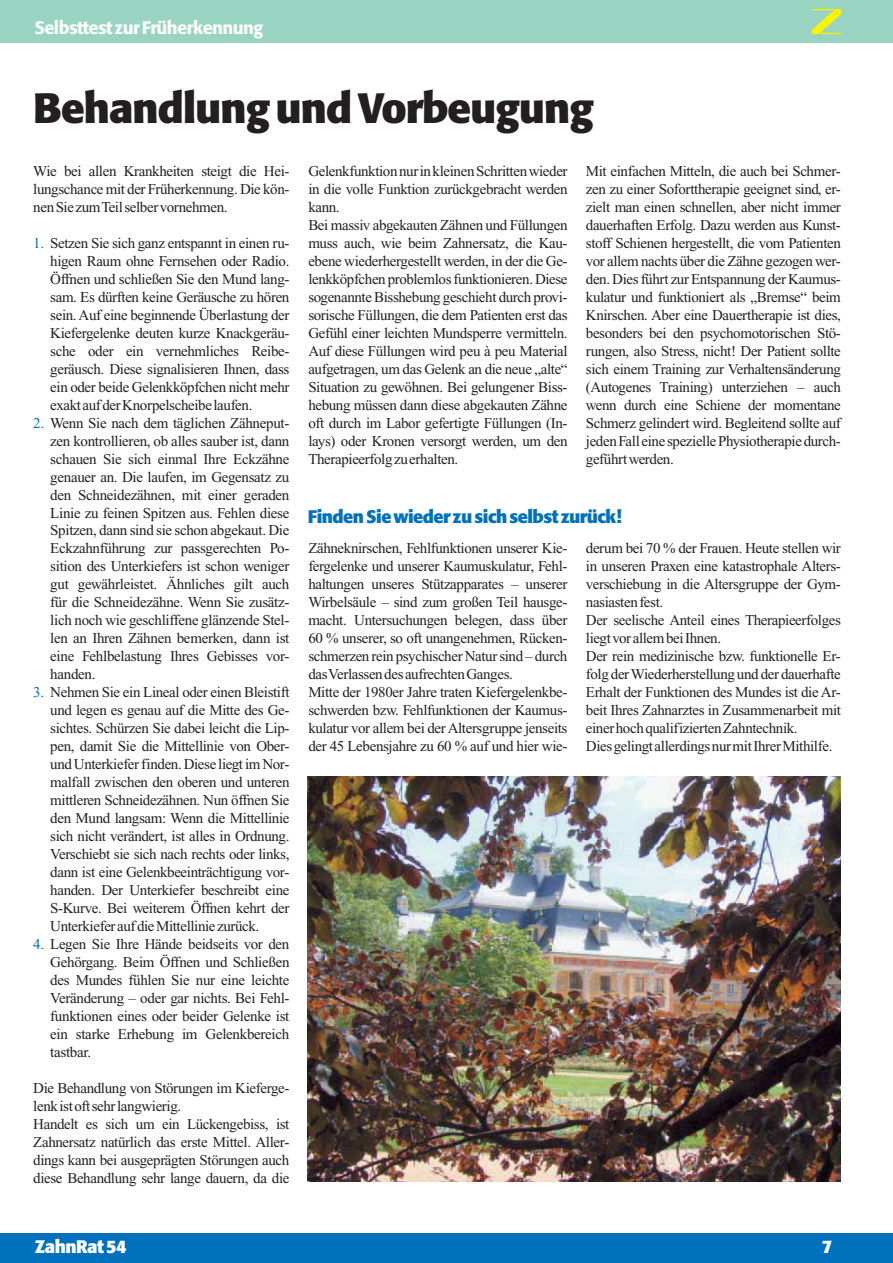
<style>
.page{position:relative;width:893px;height:1263px;background:#fff}
.page>*{position:absolute;margin:0;border:0;box-sizing:border-box;transform-origin:0 0}
.t1{font:700 42px "Formata";letter-spacing:-.025em;color:#231f20}
.t2{font:700 18px "Formata";letter-spacing:-.03em;color:#0071bc}
.t3{font:500 18px "Formata";letter-spacing:-.03em;color:#fff}
.t4{font:700 18px "Formata";letter-spacing:-.03em;color:#fff}
.t5{font:15px/18px "Times New Roman";letter-spacing:-.025em;color:#231f20;text-align:justify}
.s1{color:#0071bc}
</style>
<div class="page">
<div style="left:0;top:0;width:893px;height:43px;background:#98d4c1"></div>
<svg style="left:812px;top:9px;width:29px;height:25px"></svg>
<div style="left:0;top:1233px;width:893px;height:30px;background:#0071bc"></div>
<img style="left:308px;top:776px;width:533px;height:406px">
<p class="t3" style="left:35px;top:19px;width:230px">Selbsttest zur Früherkennung</p>
<h1 class="t1" style="left:33px;top:90px;width:562px">Behandlung und Vorbeugung</h1>
<p class="t5" style="left:586px;top:163px;width:257px">Mit einfachen Mitteln, die auch bei Schmer&shy;zen zu einer Soforttherapie geeignet sind, er&shy;zielt man einen schnellen, aber nicht immer dauerhaften Erfolg. Dazu werden aus Kunst&shy;stoff Schienen hergestellt, die vom Patienten vor allem nachts über die Zähne gezogen wer&shy;den. Dies führt zur Entspannung der Kaumus&shy;kulatur und funktioniert als „Bremse“ beim Knirschen. Aber eine Dauertherapie ist dies, besonders bei den psychomotorischen Stö&shy;rungen, also Stress, nicht! Der Patient sollte sich einem Training zur Verhaltensänderung (Autogenes Training) unterziehen – auch wenn durch eine Schiene der momentane Schmerz gelindert wird. Begleitend sollte auf jeden Fall eine spezielle Physiotherapie durch&shy;geführt werden.</p>
<p class="t5" style="left:33px;top:163px;width:258px">Wie bei allen Krankheiten steigt die Hei&shy;lungschance mit der Früherkennung. Die kön&shy;nen Sie zum Teil selber vornehmen.</p>
<p class="t5" style="left:50px;top:235px;width:241px;text-indent:-17px"><span class="s1">1.</span> Setzen Sie sich ganz entspannt in einen ru&shy;higen Raum ohne Fernsehen oder Radio.<br>Öffnen und schließen Sie den Mund lang&shy;sam. Es dürften keine Geräusche zu hören sein. Auf eine beginnende Überlastung der Kiefergelenke deuten kurze Knackgeräu&shy;sche oder ein vernehmliches Reibe&shy;geräusch. Diese signalisieren Ihnen, dass ein oder beide Gelenkköpfchen nicht mehr exakt auf der Knorpelscheibe laufen.</p>
<p class="t5" style="left:50px;top:415px;width:241px;text-indent:-17px"><span class="s1">2.</span> Wenn Sie nach dem täglichen Zähneput&shy;zen kontrollieren, ob alles sauber ist, dann schauen Sie sich einmal Ihre Eckzähne genauer an. Die laufen, im Gegensatz zu den Schneidezähnen, mit einer geraden Linie zu feinen Spitzen aus. Fehlen diese Spitzen, dann sind sie schon abgekaut. Die Eckzahnführung zur passgerechten Po&shy;sition des Unterkiefers ist schon weniger gut gewährleistet. Ähnliches gilt auch für die Schneidezähne. Wenn Sie zusätz&shy;lich noch wie geschliffene glänzende Stel&shy;len an Ihren Zähnen bemerken, dann ist eine Fehlbelastung Ihres Gebisses vor&shy;handen.</p>
<p class="t5" style="left:50px;top:685px;width:241px;text-indent:-17px"><span class="s1">3.</span> Nehmen Sie ein Lineal oder einen Bleistift und legen es genau auf die Mitte des Ge&shy;sichtes. Schürzen Sie dabei leicht die Lip&shy;pen, damit Sie die Mittellinie von Ober&shy;und Unterkiefer finden. Diese liegt im Nor&shy;malfall zwischen den oberen und unteren mittleren Schneidezähnen. Nun öffnen Sie den Mund langsam: Wenn die Mittellinie sich nicht verändert, ist alles in Ordnung.<br>Verschiebt sie sich nach rechts oder links, dann ist eine Gelenkbeeinträchtigung vor&shy;handen. Der Unterkiefer beschreibt eine S-Kurve. Bei weiterem Öffnen kehrt der Unterkiefer auf die Mittellinie zurück.</p>
<p class="t5" style="left:50px;top:937px;width:241px;text-indent:-17px"><span class="s1">4.</span> Legen Sie Ihre Hände beidseits vor den Gehörgang. Beim Öffnen und Schließen des Mundes fühlen Sie nur eine leichte Veränderung – oder gar nichts. Bei Fehl&shy;funktionen eines oder beider Gelenke ist ein starke Erhebung im Gelenkbereich tastbar.</p>
<p class="t5" style="left:33px;top:1081px;width:258px;text-align:left">Die Behandlung von Störungen im Kieferge&shy;lenk ist oft sehr langwierig.<br>Handelt es sich um ein Lückengebiss, ist Zahnersatz natürlich das erste Mittel. Aller&shy;dings kann bei ausgeprägten Störungen auch diese Behandlung sehr lange dauern, da die</p>
<p class="t5" style="left:308px;top:163px;width:261px;text-align:left">Gelenkfunktion nur in kleinen Schritten wieder in die volle Funktion zurückgebracht werden kann.<br>Bei massiv abgekauten Zähnen und Füllungen muss auch, wie beim Zahnersatz, die Kau&shy;ebene wiederhergestellt werden, in der die Ge&shy;lenkköpfchen problemlos funktionieren. Diese sogenannte Bisshebung geschieht durch provi&shy;sorische Füllungen, die dem Patienten erst das Gefühl einer leichten Mundsperre vermitteln.<br>Auf diese Füllungen wird peu à peu Material aufgetragen, um das Gelenk an die neue „alte“ Situation zu gewöhnen. Bei gelungener Biss&shy;hebung müssen dann diese abgekauten Zähne oft durch im Labor gefertigte Füllungen (In&shy;lays) oder Kronen versorgt werden, um den Therapieerfolg zu erhalten.</p>
<p class="t2" style="left:308px;top:509px;width:315px">Finden Sie wieder zu sich selbst zurück!</p>
<p class="t5" style="left:308px;top:541px;width:261px;text-align:left">Zähneknirschen, Fehlfunktionen unserer Kie&shy;fergelenke und unserer Kaumuskulatur, Fehl&shy;haltungen unseres Stützapparates – unserer Wirbelsäule – sind zum großen Teil hausge&shy;macht. Untersuchungen belegen, dass über 60 % unserer, so oft unangenehmen, Rücken&shy;schmerzen rein psychischer Natur sind – durch das Verlassen des aufrechten Ganges.<br>Mitte der 1980er Jahre traten Kiefergelenkbe&shy;schwerden bzw. Fehlfunktionen der Kaumus&shy;kulatur vor allem bei der Altersgruppe jenseits der 45 Lebensjahre zu 60 % auf und hier wie-</p>
<p class="t5" style="left:586px;top:541px;width:257px;text-align:left">derum bei 70 % der Frauen. Heute stellen wir in unseren Praxen eine katastrophale Alters&shy;verschiebung in die Altersgruppe der Gym&shy;nasiasten fest.<br>Der seelische Anteil eines Therapieerfolges liegt vor allem bei Ihnen.<br>Der rein medizinische bzw. funktionelle Er&shy;folg der Wiederherstellung und der dauerhafte Erhalt der Funktionen des Mundes ist die Ar&shy;beit Ihres Zahnarztes in Zusammenarbeit mit einer hoch qualifizierten Zahntechnik.<br>Dies gelingt allerdings nur mit Ihrer Mithilfe.</p>
<p class="t4" style="left:35px;top:1239px;width:93px">ZahnRat 54</p>
<p class="t4" style="left:822px;top:1239px;width:12px">7</p>
</div>
